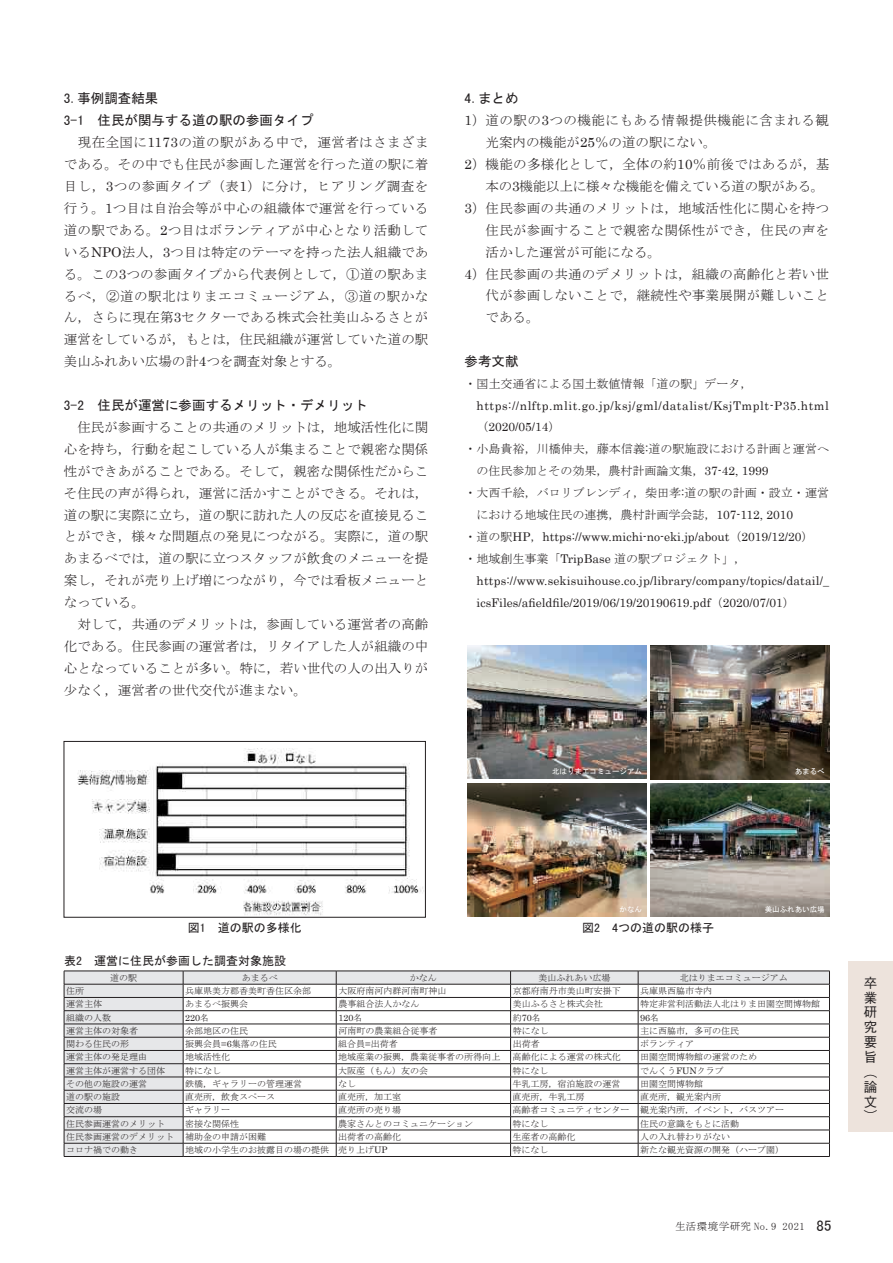
<style>
.page{position:relative;width:893px;height:1263px;background:#fff}
.page>*{position:absolute;margin:0;border:0;box-sizing:border-box;transform-origin:0 0}
.t1{font:13.5px/21.9px "MS Mincho";color:#231f20;text-align:justify}
.t2{font:13.5px "MS Mincho";letter-spacing:.02em;color:#231f20}
.t3{font:13.5px/21.9px "MS Gothic";color:#231f20}
.t4{font:13.5px "MS Mincho";letter-spacing:.035em;color:#231f20}
.t5{font:500 13.5px/14.9px "Gothic BBB Pro";color:#231f20;text-align:justify}
.t6{font:12px "MS Mincho";color:#231f20}
.t7{font:12px/21.9px "Century";letter-spacing:.01em;color:#231f20}
.t8{font:12px/21.9px "Century";letter-spacing:.045em;color:#231f20}
.t9{font:12px "MS Gothic";color:#231f20}
.t10{font:10.5px "MS Mincho";letter-spacing:.04em;color:#231f20}
.t11{font:9px "MS Mincho";color:#231f20}
.t12{font:9px "Century";color:#231f20}
.t13{font:7.5px "MS Gothic";color:#fff}
.s1{font-family:"Century"}
.s2{font-family:"MS Mincho"}
.s3{font-family:"MS Gothic";font-size:15px}
</style>
<div class="page">
<img style="left:77px;top:748px;width:347px;height:167px">
<div style="left:64px;top:741px;width:362px;height:176px;border:1px solid #231f20"></div>
<svg style="left:64px;top:971px;width:766px;height:185px"></svg>
<hr style="left:64px;top:1156px;width:119px;height:1px;background:#231f20">
<hr style="left:183px;top:1156px;width:153px;height:1px;background:#231f20">
<hr style="left:336px;top:1156px;width:175px;height:1px;background:#231f20">
<hr style="left:511px;top:1156px;width:127px;height:1px;background:#231f20">
<hr style="left:638px;top:1156px;width:192px;height:1px;background:#231f20">
<img style="left:651px;top:645px;width:178px;height:134px">
<img style="left:468px;top:783px;width:178px;height:134px">
<img style="left:651px;top:783px;width:178px;height:134px">
<img style="left:468px;top:645px;width:178px;height:134px">
<div style="left:848px;top:961px;width:45px;height:170px;background:#ede3dc"></div>
<p class="t3" style="left:64px;top:88px;width:251px">3.事例調査結果<br>3-1　住民が関与する道の駅の参画タイプ</p>
<p class="t1" style="left:64px;top:131px;width:366px">　現在全国に<span class="s1">1173</span>の道の駅がある中で，運営者はさまざまである。その中でも住民が参画した運営を行った道の駅に着目し，<span class="s1">3</span>つの参画タイプ（表<span class="s1">1</span>）に分け，ヒアリング調査を行う。<span class="s1">1</span>つ目は自治会等が中心の組織体で運営を行っている道の駅である。<span class="s1">2</span>つ目はボランティアが中心となり活動している<span class="s1">NPO</span>法人，<span class="s1">3</span>つ目は特定のテーマを持った法人組織である。この<span class="s1">3</span>つの参画タイプから代表例として，①道の駅あまるべ，②道の駅北はりまエコミュージアム，③道の駅かなん，さらに現在第<span class="s1">3</span>セクターである株式会社美山ふるさとが運営をしているが，もとは，住民組織が運営していた道の駅美山ふれあい広場の計<span class="s1">4</span>つを調査対象とする。</p>
<p class="t3" style="left:64px;top:394px;width:305px">3-2　住民が運営に参画するメリット・デメリット</p>
<p class="t1" style="left:64px;top:416px;width:366px;text-align:left">　住民が参画することの共通のメリットは，地域活性化に関心を持ち，行動を起こしている人が集まることで親密な関係性ができあがることである。そして，親密な関係性だからこそ住民の声が得られ，運営に活かすことができる。それは，道の駅に実際に立ち，道の駅に訪れた人の反応を直接見ることができ，様々な問題点の発見につながる。実際に，道の駅あまるべでは，道の駅に立つスタッフが飲食のメニューを提案し，それが売り上げ増につながり，今では看板メニューとなっている。<br>　対して，共通のデメリットは，参画している運営者の高齢化である。住民参画の運営者は，リタイアした人が組織の中心となっていることが多い。特に，若い世代の人の出入りが少なく，運営者の世代交代が進まない。</p>
<p class="t3" style="left:465px;top:88px;width:55px">4.まとめ</p>
<p class="t4" style="left:465px;top:114px;width:366px"><span class="s1">1</span>）道の駅の<span class="s1">3</span>つの機能にもある情報提供機能に含まれる観</p>
<p class="t1" style="left:486px;top:131px;width:233px">光案内の機能が<span class="s1">25</span>％の道の駅にない。</p>
<p class="t2" style="left:465px;top:157px;width:366px"><span class="s1">2</span>）機能の多様化として，全体の約<span class="s1">10</span>％前後ではあるが，基</p>
<p class="t1" style="left:485px;top:175px;width:340px">本の<span class="s1">3</span>機能以上に様々な機能を備えている道の駅がある。</p>
<p class="t2" style="left:465px;top:201px;width:366px"><span class="s1">3</span>）住民参画の共通のメリットは，地域活性化に関心を持つ</p>
<p class="t2" style="left:486px;top:223px;width:345px">住民が参画することで親密な関係性ができ，住民の声を</p>
<p class="t1" style="left:486px;top:241px;width:177px">活かした運営が可能になる。</p>
<p class="t2" style="left:465px;top:267px;width:366px"><span class="s1">4</span>）住民参画の共通のデメリットは，組織の高齢化と若い世</p>
<p class="t2" style="left:486px;top:289px;width:345px">代が参画しないことで，継続性や事業展開が難しいこと</p>
<p class="t1" style="left:486px;top:307px;width:55px">である。</p>
<p class="t3" style="left:465px;top:350px;width:55px">参考文献</p>
<p class="t6" style="left:465px;top:377px;width:290px">・国土交通省による国土数値情報「道の駅」データ，</p>
<p class="t8" style="left:477px;top:393px;width:354px">https://nlftp.mlit.go.jp/ksj/gml/datalist/KsjTmplt-P35.html<span class="s2">（</span>2020/05/14<span class="s2">）</span></p>
<p class="t6" style="left:465px;top:443px;width:366px">・小島貴裕，川橋伸夫，藤本信義<span class="s1">:</span>道の駅施設における計画と運営へ</p>
<p class="t6" style="left:477px;top:465px;width:294px">の住民参加とその効果，農村計画論文集，<span class="s1">37-42, 1999</span></p>
<p class="t6" style="left:465px;top:487px;width:366px">・大西千絵，バロリブレンディ，柴田孝<span class="s1">:</span>道の駅の計画・設立・運営</p>
<p class="t6" style="left:477px;top:509px;width:318px">における地域住民の連携，農村計画学会誌，<span class="s1">107-112, 2010</span></p>
<p class="t7" style="left:465px;top:525px;width:350px"><span class="s2">・道の駅</span>HP<span class="s2">，</span>https://www.michi-no-eki.jp/about<span class="s2">（</span>2019/12/20<span class="s2">）</span></p>
<p class="t6" style="left:465px;top:552px;width:283px">・地域創生事業「<span class="s1">TripBase</span> 道の駅プロジェクト」，</p>
<p class="t7" style="left:477px;top:568px;width:354px">https://www.sekisuihouse.co.jp/library/company/topics/datail/_ icsFiles/afieldfile/2019/06/19/20190619.pdf<span class="s2">（</span>2020/07/01<span class="s2">）</span></p>
<p class="t13" style="left:552px;top:767px;width:91px">北はりまエコミュージアム</p>
<p class="t13" style="left:795px;top:767px;width:31px">あまるべ</p>
<p class="t9" style="left:188px;top:921px;width:115px">図1　道の駅の多様化</p>
<p class="t9" style="left:64px;top:954px;width:223px">表2　運営に住民が参画した調査対象施設</p>
<p class="t13" style="left:620px;top:905px;width:24px">かなん</p>
<p class="t13" style="left:765px;top:905px;width:61px">美山ふれあい広場</p>
<p class="t9" style="left:582px;top:921px;width:134px">図2　4つの道の駅の様子</p>
<p class="t11" style="left:110px;top:973px;width:28px">道の駅</p>
<p class="t11" style="left:242px;top:973px;width:37px">あまるべ</p>
<p class="t11" style="left:410px;top:973px;width:28px">かなん</p>
<p class="t11" style="left:538px;top:973px;width:73px">美山ふれあい広場</p>
<p class="t11" style="left:680px;top:973px;width:110px">北はりまエコミュージアム</p>
<p class="t11" style="left:66px;top:986px;width:19px">住所</p>
<p class="t11" style="left:185px;top:986px;width:127px">兵庫県美方郡香美町香住区余部</p>
<p class="t11" style="left:338px;top:986px;width:109px">大阪府南河内群河南町神山</p>
<p class="t11" style="left:513px;top:986px;width:109px">京都府南丹市美山町安掛下</p>
<p class="t11" style="left:640px;top:986px;width:73px">兵庫県西脇市寺内</p>
<p class="t11" style="left:66px;top:999px;width:37px">運営主体</p>
<p class="t11" style="left:185px;top:999px;width:64px">あまるべ振興会</p>
<p class="t11" style="left:338px;top:999px;width:82px">農事組合法人かなん</p>
<p class="t11" style="left:513px;top:999px;width:91px">美山ふるさと株式会社</p>
<p class="t11" style="left:640px;top:999px;width:182px">特定非営利活動法人北はりま田園空間博物館</p>
<p class="t11" style="left:66px;top:1013px;width:46px">組織の人数</p>
<p class="t12" style="left:185px;top:1010px;width:26px">220<span class="s2">名</span></p>
<p class="t12" style="left:338px;top:1010px;width:26px">120<span class="s2">名</span></p>
<p class="t11" style="left:513px;top:1013px;width:30px">約<span class="s1">70</span>名</p>
<p class="t12" style="left:640px;top:1010px;width:21px">96<span class="s2">名</span></p>
<p class="t11" style="left:66px;top:1026px;width:73px">運営主体の対象者</p>
<p class="t11" style="left:185px;top:1026px;width:64px">余部地区の住民</p>
<p class="t11" style="left:338px;top:1026px;width:100px">河南町の農業組合従事者</p>
<p class="t11" style="left:513px;top:1026px;width:37px">特になし</p>
<p class="t11" style="left:640px;top:1026px;width:100px">主に西脇市，多可の住民</p>
<p class="t11" style="left:66px;top:1039px;width:64px">関わる住民の形</p>
<p class="t11" style="left:185px;top:1039px;width:93px">振興会員<span class="s1">=6</span>集落の住民</p>
<p class="t11" style="left:338px;top:1039px;width:61px">組合員<span class="s1">=</span>出荷者</p>
<p class="t11" style="left:513px;top:1039px;width:28px">出荷者</p>
<p class="t11" style="left:640px;top:1039px;width:55px">ボランティア</p>
<p class="t11" style="left:66px;top:1052px;width:82px">運営主体の発足理由</p>
<p class="t11" style="left:185px;top:1052px;width:46px">地域活性化</p>
<p class="t11" style="left:338px;top:1052px;width:163px">地域産業の振興，農業従事者の所得向上</p>
<p class="t11" style="left:513px;top:1052px;width:109px">高齢化による運営の株式化</p>
<p class="t11" style="left:640px;top:1052px;width:118px">田園空間博物館の運営のため</p>
<p class="t11" style="left:66px;top:1066px;width:100px">運営主体が運営する団体</p>
<p class="t11" style="left:185px;top:1066px;width:37px">特になし</p>
<p class="t11" style="left:338px;top:1066px;width:91px">大阪産（もん）友の会</p>
<p class="t11" style="left:513px;top:1066px;width:37px">特になし</p>
<p class="t11" style="left:640px;top:1066px;width:85px">でんくう<span class="s1">FUN</span>クラブ</p>
<p class="t11" style="left:66px;top:1079px;width:82px">その他の施設の運営</p>
<p class="t11" style="left:185px;top:1079px;width:118px">鉄橋，ギャラリーの管理運営</p>
<p class="t11" style="left:338px;top:1079px;width:19px">なし</p>
<p class="t11" style="left:513px;top:1079px;width:109px">牛乳工房，宿泊施設の運営</p>
<p class="t11" style="left:640px;top:1079px;width:64px">田園空間博物館</p>
<p class="t11" style="left:66px;top:1092px;width:55px">道の駅の施設</p>
<p class="t11" style="left:185px;top:1092px;width:91px">直売所，飲食スペース</p>
<p class="t11" style="left:338px;top:1092px;width:64px">直売所，加工室</p>
<p class="t11" style="left:513px;top:1092px;width:73px">直売所，牛乳工房</p>
<p class="t11" style="left:640px;top:1092px;width:82px">直売所，観光案内所</p>
<p class="t11" style="left:66px;top:1105px;width:37px">交流の場</p>
<p class="t11" style="left:185px;top:1105px;width:46px">ギャラリー</p>
<p class="t11" style="left:338px;top:1105px;width:64px">直売所の売り場</p>
<p class="t11" style="left:513px;top:1105px;width:273px">高齢者コミュニティセンター 観光案内所，イベント，バスツアー</p>
<p class="t11" style="left:66px;top:1119px;width:100px">住民参画運営のメリット</p>
<p class="t11" style="left:185px;top:1119px;width:55px">密接な関係性</p>
<p class="t11" style="left:338px;top:1119px;width:136px">農家さんとのコミュニケーション</p>
<p class="t11" style="left:513px;top:1119px;width:37px">特になし</p>
<p class="t11" style="left:640px;top:1119px;width:100px">住民の意識をもとに活動</p>
<p class="t11" style="left:66px;top:1132px;width:202px">住民参画運営のデメリット 補助金の申請が困難</p>
<p class="t11" style="left:338px;top:1132px;width:64px">出荷者の高齢化</p>
<p class="t11" style="left:513px;top:1132px;width:64px">生産者の高齢化</p>
<p class="t11" style="left:640px;top:1132px;width:91px">人の入れ替わりがない</p>
<p class="t11" style="left:66px;top:1145px;width:73px">コロナ禍での動き</p>
<p class="t11" style="left:185px;top:1145px;width:204px">地域の小学生のお披露目の場の提供 売り上げ<span class="s1">UP</span></p>
<p class="t11" style="left:513px;top:1145px;width:37px">特になし</p>
<p class="t11" style="left:640px;top:1145px;width:145px">新たな観光資源の開発（ハーブ園）</p>
<p class="t10" style="left:675px;top:1221px;width:158px">生活環境学研究 No.9 2021 <span class="s3">85</span></p>
<p class="t5" style="left:864px;top:973px;width:15px">卒業研究要旨（論文）</p>
</div>
